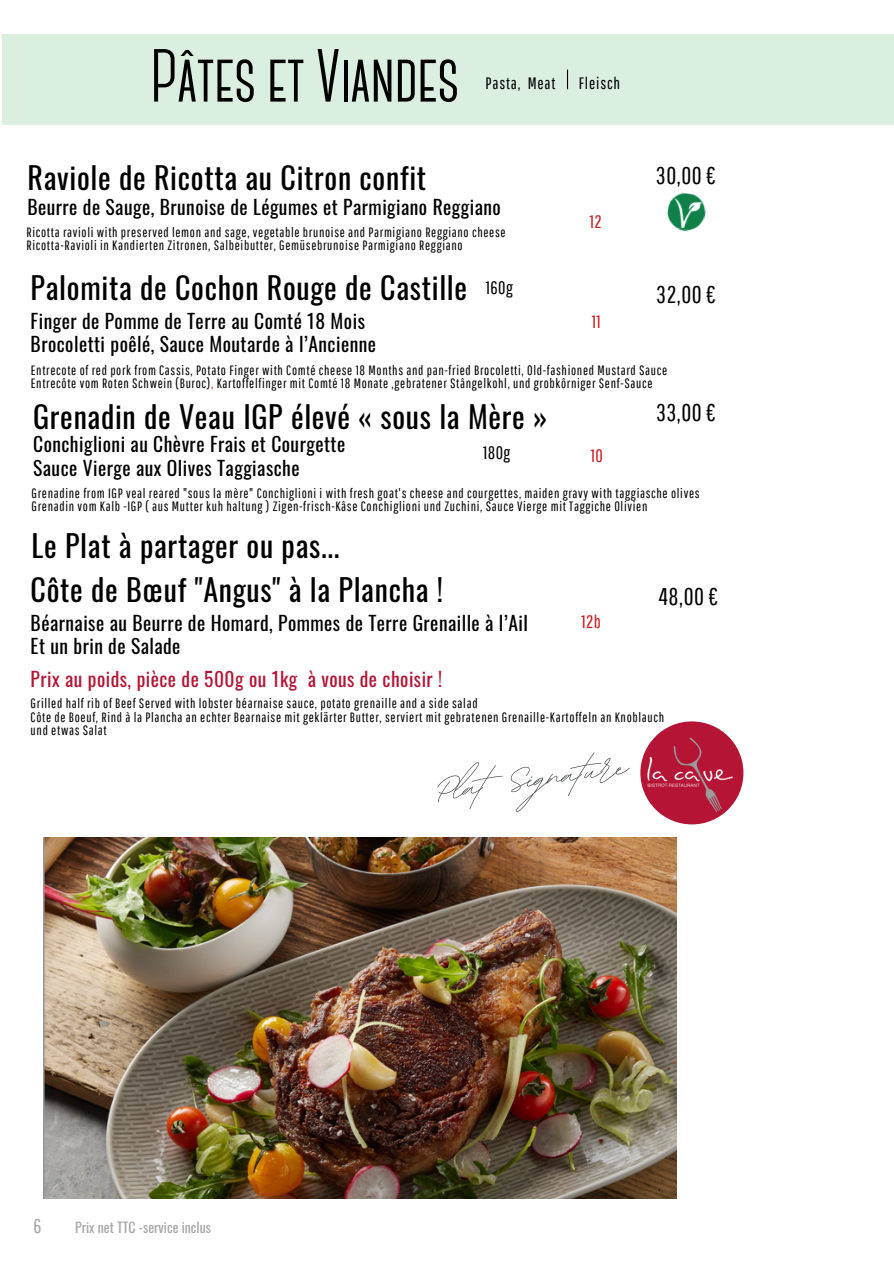
<style>
.page{position:relative;width:894px;height:1264px;background:#fff}
.page>*{position:absolute;margin:0;border:0;box-sizing:border-box;transform-origin:0 0}
.t1{font:700 75px "Canter";letter-spacing:-.01em;color:#000}
.t2{font:58.95px "BD Script";color:#464a4e}
.t3{font:30px "Oswald";letter-spacing:.025em;color:#000}
.t4{font:24.15px "Pathway Gothic One";letter-spacing:.025em;color:#000}
.t5{font:19.8px "Pathway Gothic One";color:#a6a6a6}
.t6{font:19.5px/23.7px "Oswald";letter-spacing:.025em;color:#000}
.t7{font:19.5px "Oswald";letter-spacing:.025em;color:#b51434}
.t8{font:18px "Pathway Gothic One";letter-spacing:.025em;color:#cf1619}
.t9{font:18px "Pathway Gothic One";letter-spacing:.025em;color:#000}
.t10{font:16.5px "Pathway Gothic One";letter-spacing:.05em;color:#000}
.t11{font:13.8px "Oswald";color:#a6a6a6}
.t12{font:13.5px/13.5px "Pathway Gothic One";letter-spacing:.05em;color:#000}
.s1{color:#d11e1a}
</style>
<div class="page">
<div style="left:2px;top:34px;width:891px;height:91px;background:#dbefe1"></div>
<svg style="left:566px;top:70px;width:2px;height:19px"></svg>
<img style="left:44px;top:837px;width:632px;height:361px">
<img style="left:640px;top:721px;width:101px;height:98px">
<img style="left:667px;top:192px;width:39px;height:40px">
<h4 class="t1" style="left:150px;top:45px;width:311px">PâtesetViandes</h4>
<p class="t10" style="left:485px;top:73px;width:71px">Pasta, Meat</p>
<p class="t10" style="left:578px;top:73px;width:43px">Fleisch</p>
<h3 class="t3" style="left:27px;top:154px;width:400px">Raviole de Ricotta au Citron confit</h3>
<h5 class="t6" style="left:27px;top:195px;width:475px">Beurre de Sauge, Brunoise de Légumes et Parmigiano Reggiano</h5>
<h4 class="t12" style="left:26px;top:225px;width:480px">Ricotta ravioli with preserved lemon and sage, vegetable brunoise and Parmigiano Reggiano cheese</h4>
<h5 class="t12" style="left:26px;top:238px;width:437px">Ricotta-Ravioli in Kandierten Zitronen, Salbeibutter, Gemüsebrunoise Parmigiano Reggiano</h5>
<p class="t8" style="left:589px;top:211px;width:13px">12</p>
<h5 class="t4" style="left:655px;top:161px;width:61px">30,00 €</h5>
<h5 class="t3" style="left:31px;top:264px;width:438px">Palomita de Cochon Rouge de Castille</h5>
<h3 class="t9" style="left:485px;top:277px;width:28px">160g</h3>
<h5 class="t6" style="left:31px;top:308px;width:347px">Finger de Pomme de Terre au Comté 18 Mois<br>Brocoletti poêlé, Sauce Moutarde à l’Ancienne</h5>
<p class="t12" style="left:31px;top:363px;width:638px">Entrecote of red pork from Cassis, Potato Finger with Comté cheese 18 Months and pan-fried Brocoletti, Old-fashioned Mustard Sauce</p>
<h4 class="t12" style="left:31px;top:376px;width:623px">Entrecôte vom Roten Schwein (Buroc)<span class="s1">,</span> Kartoffelfinger mit Comté 18 Monate ,gebratener Stângelkohl, und grobkôrniger Senf-Sauce</h4>
<p class="t4" style="left:656px;top:280px;width:61px">32,00 €</p>
<h3 class="t8" style="left:591px;top:310px;width:10px">11</h3>
<h5 class="t3" style="left:33px;top:393px;width:516px">Grenadin de Veau IGP élevé « sous la Mère »</h5>
<h4 class="t6" style="left:33px;top:431px;width:313px">Conchiglioni au Chèvre Frais et Courgette<br>Sauce Vierge aux Olives Taggiasche</h4>
<p class="t12" style="left:32px;top:486px;width:669px">Grenadine from IGP veal reared "sous la mère" Conchiglioni i with fresh goat's cheese and courgettes, maiden gravy with taggiasche olives</p>
<p class="t12" style="left:32px;top:499px;width:617px">Grenadin vom Kalb -IGP ( aus Mutter kuh haltung ) Zigen-frisch-Kâse Conchiglioni und Zuchini, Sauce Vierge mit Taggiche Olivien</p>
<h3 class="t4" style="left:656px;top:398px;width:61px">33,00 €</h3>
<p class="t9" style="left:483px;top:442px;width:29px">180g</p>
<h5 class="t8" style="left:590px;top:444px;width:14px">10</h5>
<p class="t3" style="left:32px;top:522px;width:309px">Le Plat à partager ou pas...</p>
<h6 class="t3" style="left:31px;top:566px;width:414px">Côte de Bœuf "Angus" à la Plancha !</h6>
<h1 class="t6" style="left:31px;top:610px;width:498px">Béarnaise au Beurre de Homard, Pommes de Terre Grenaille à l’Ail<br>Et un brin de Salade</h1>
<h3 class="t7" style="left:31px;top:663px;width:413px">Prix au poids, pièce de 500g ou 1kg à vous de choisir !</h3>
<h5 class="t8" style="left:581px;top:610px;width:21px">12b</h5>
<p class="t4" style="left:658px;top:582px;width:61px">48,00 €</p>
<p class="t12" style="left:31px;top:696px;width:448px">Grilled half rib of Beef Served with lobster béarnaise sauce, potato grenaille and a side salad</p>
<p class="t12" style="left:31px;top:709px;width:635px">Côte de Boeuf, Rind à la Plancha an echter Bearnaise mit geklärter Butter, serviert mit gebratenen Grenaille-Kartoffeln an Knoblauch und etwas Salat</p>
<p class="t5" style="left:34px;top:1214px;width:9px">6</p>
<p class="t11" style="left:75px;top:1216px;width:137px">Prix net TTC -service inclus</p>
<h2 class="t2" style="left:430px;top:751px;width:196px;rotate:-7deg">Plat Signature</h2>
</div>
